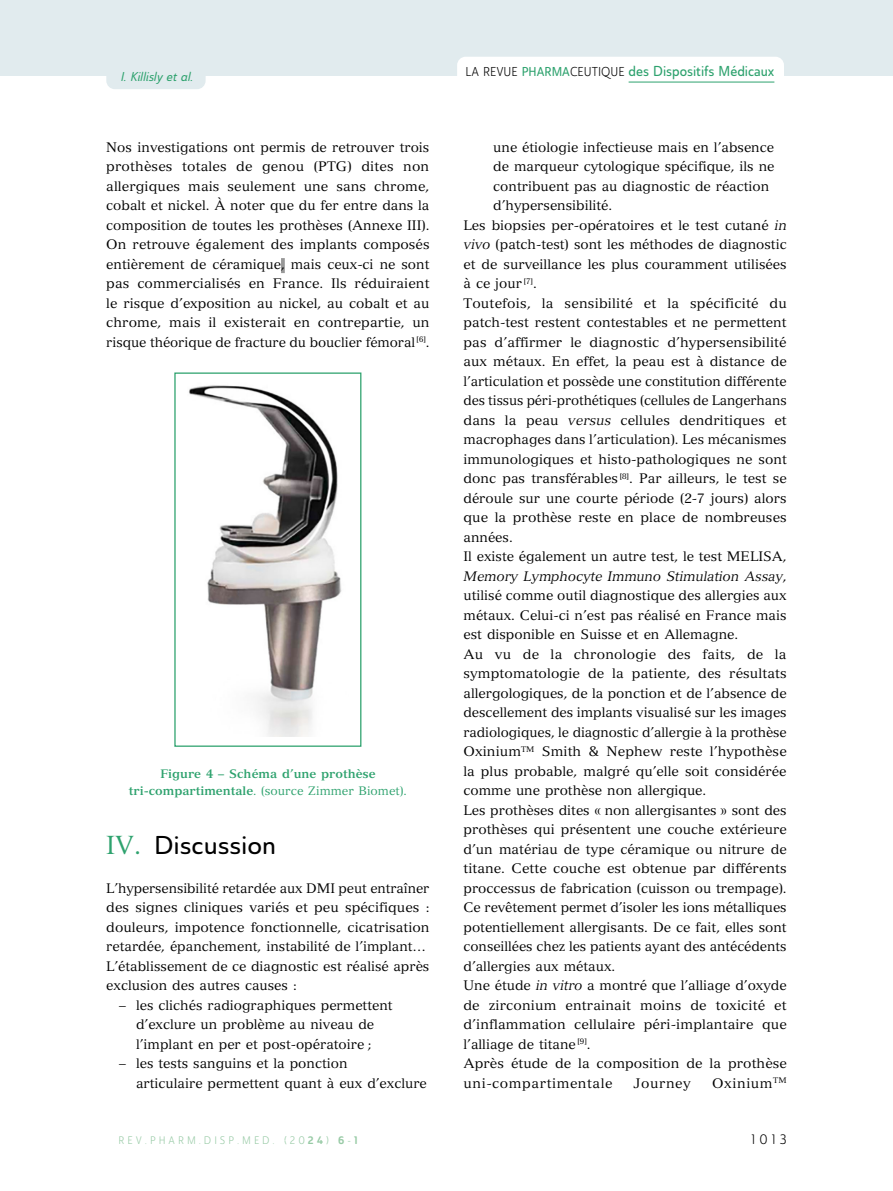
<style>
.page{position:relative;width:893px;height:1191px;background:#fff}
.page>*{position:absolute;margin:0;border:0;box-sizing:border-box;transform-origin:0 0}
.T4__I{font:25.5px "Ainslie Sans Nor Med";color:#000}
.t1{font:14.25px "Ainslie Sans Con Med";color:#2ea26e}
.TEXTE_Courant{font:13.5px/19.5px "Versailles LT Std";color:#000;text-align:justify}
.TEXTE_Courant-2{font:13.5px "Versailles LT Std";letter-spacing:.04em;color:#000}
.t2{font:13.5px "Ainslie Sans Con Boo";color:#000}
.t3{font:12.75px "Ainslie Sans Con Med It";color:#2ea26e}
.TITRE_DE_FIGURE{font:700 12px/16.5px "Versailles LT Std";color:#2ea26e;text-align:center}
.t4{font:10.8px "Ainslie Sans Con Boo";letter-spacing:.275em;color:#97caa5}
.s1{font-weight:400}
.s2{font-family:"Versailles LT Std";color:#2ea26e}
.s3{font-family:"Ainslie Sans Con Boo";font-size:12.75px;color:#000}
.s4{font-size:12.75px}
.s5{font-style:italic}
.s6{font-family:"Ainslie Sans Con Bol"}
</style>
<div class="page">
<div style="left:0;top:0;width:893px;height:76px;background:#e1ebee"></div>
<div style="left:457px;top:57px;width:327px;height:35px;background:#fff;border-radius:9px"></div>
<hr style="left:629px;top:82px;width:145px;height:1px;background:#2ea26e">
<div style="left:106px;top:54px;width:100px;height:35px;background:#e1ebee;border-radius:9px"></div>
<svg style="left:281px;top:258px;width:4px;height:15px"></svg>
<img style="left:189px;top:385px;width:153px;height:351px">
<div style="left:174px;top:372px;width:187px;height:375px;border:1px solid #2ea26e"></div>
<p class="t3" style="left:121px;top:68px;width:74px">I. Killisly et al.</p>
<p class="TEXTE_Courant" style="left:106px;top:137px;width:325px">Nos investigations ont permis de retrouver trois prothèses totales de genou (PTG) dites non allergiques mais seulement une sans chrome, cobalt et nickel. À noter que du fer entre dans la composition de toutes les prothèses (Annexe III).</p>
<p class="TEXTE_Courant" style="left:106px;top:235px;width:325px">On retrouve également des implants composés entièrement de céramique, mais ceux-ci ne sont pas commercialisés en France. Ils réduiraient le risque d’exposition au nickel, au cobalt et au chrome, mais il existerait en contrepartie, un risque théorique de fracture du bouclier fémoral <sup>[6]</sup>.</p>
<p class="TITRE_DE_FIGURE" style="left:129px;top:765px;width:279px">Figure 4 – Schéma d’une prothèse tri-compartimentale<span class="s1">. (source Zimmer Biomet).</span></p>
<p class="T4__I" style="left:106px;top:829px;width:171px"><span class="s2">IV.</span> Discussion</p>
<p class="TEXTE_Courant" style="left:106px;top:878px;width:325px">L’hypersensibilité retardée aux DMI peut entraîner des signes cliniques variés et peu spécifiques : douleurs, impotence fonctionnelle, cicatrisation retardée, épanchement, instabilité de l’implant…</p>
<p class="TEXTE_Courant" style="left:106px;top:956px;width:325px">L’établissement de ce diagnostic est réalisé après exclusion des autres causes :</p>
<p class="TEXTE_Courant" style="left:119px;top:995px;width:275px;text-align:center">– les clichés radiographiques permettent d’exclure un problème au niveau de l’implant en per et post-opératoire ;</p>
<p class="TEXTE_Courant" style="left:136px;top:1054px;width:292px;text-indent:-17px">– les tests sanguins et la ponction<br>articulaire permettent quant à eux d’exclure</p>
<p class="t1" style="left:466px;top:62px;width:310px"><span class="s3">LA REVUE</span> <span class="s4">PHARMA</span><span class="s3">CEUTIQUE</span> des Dispositifs Médicaux</p>
<p class="TEXTE_Courant" style="left:493px;top:137px;width:283px;text-align:left">une étiologie infectieuse mais en l’absence de marqueur cytologique spécifique, ils ne contribuent pas au diagnostic de réaction d’hypersensibilité.</p>
<p class="TEXTE_Courant" style="left:463px;top:215px;width:325px">Les biopsies per-opératoires et le test cutané <span class="s5">in vivo</span> (patch-test) sont les méthodes de diagnostic et de surveillance les plus couramment utilisées à ce jour <sup>[7]</sup>.</p>
<p class="TEXTE_Courant" style="left:463px;top:293px;width:325px">Toutefois, la sensibilité et la spécificité du patch-test restent contestables et ne permettent pas d’affirmer le diagnostic d’hypersensibilité aux métaux. En effet, la peau est à distance de l’articulation et possède une constitution différente des tissus péri-prothétiques (cellules de Langerhans dans la peau <span class="s5">versus</span> cellules dendritiques et macrophages dans l’articulation). Les mécanismes immunologiques et histo-pathologiques ne sont donc pas transférables <sup>[8]</sup>. Par ailleurs, le test se déroule sur une courte période (2-7 jours) alors que la prothèse reste en place de nombreuses années.</p>
<p class="TEXTE_Courant" style="left:463px;top:547px;width:325px">Il existe également un autre test, le test MELISA, <span class="s5">Memory Lymphocyte Immuno Stimulation Assay</span>, utilisé comme outil diagnostique des allergies aux métaux. Celui-ci n’est pas réalisé en France mais est disponible en Suisse et en Allemagne.</p>
<p class="TEXTE_Courant" style="left:463px;top:644px;width:325px">Au vu de la chronologie des faits, de la symptomatologie de la patiente, des résultats allergologiques, de la ponction et de l’absence de descellement des implants visualisé sur les images radiologiques, le diagnostic d’allergie à la prothèse Oxinium<sup>TM</sup> Smith &amp; Nephew reste l’hypothèse la plus probable, malgré qu’elle soit considérée comme une prothèse non allergique.</p>
<p class="TEXTE_Courant" style="left:463px;top:800px;width:325px">Les prothèses dites « non allergisantes » sont des prothèses qui présentent une couche extérieure d’un matériau de type céramique ou nitrure de titane. Cette couche est obtenue par différents proccessus de fabrication (cuisson ou trempage).<br>Ce revêtement permet d’isoler les ions métalliques potentiellement allergisants. De ce fait, elles sont conseillées chez les patients ayant des antécédents d’allergies aux métaux.</p>
<p class="TEXTE_Courant" style="left:463px;top:976px;width:325px">Une étude <span class="s5">in vitro</span> a montré que l’alliage d’oxyde de zirconium entrainait moins de toxicité et d’inflammation cellulaire péri-implantaire que l’alliage de titane <sup>[9]</sup>.</p>
<p class="TEXTE_Courant" style="left:463px;top:1054px;width:325px">Après étude de la composition de la prothèse uni-compartimentale</p>
<p class="TEXTE_Courant-2" style="left:634px;top:1075px;width:58px">Journey</p>
<p class="TEXTE_Courant-2" style="left:712px;top:1075px;width:76px">Oxinium<sup>TM</sup></p>
<p class="t4" style="left:119px;top:1134px;width:241px">REV.PHARM.DISP.MED. (20<span class="s6">24</span>) <span class="s6">6</span>-<span class="s6">1</span></p>
<p class="t2" style="left:752px;top:1130px;width:37px">1013</p>
</div>
